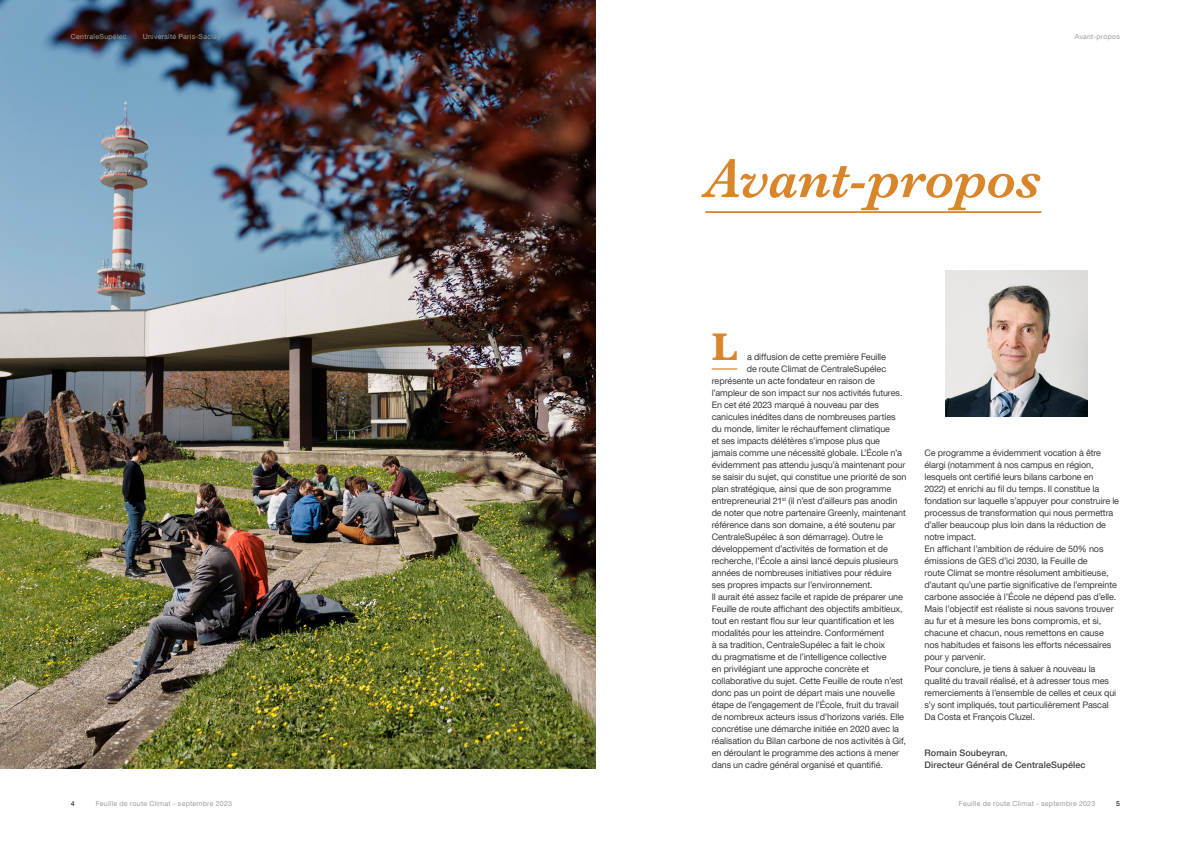
<style>
.page{position:relative;width:1191px;height:842px;background:#fff}
.page>*{position:absolute;margin:0;border:0;box-sizing:border-box;transform-origin:0 0}
.t1{font:italic 600 56.4px "Baskerville";letter-spacing:-.005em;color:#d9862b}
.t2{font:700 40px "Baskerville";color:#d9862b}
.t3{font:9px/12px "Helvetica Neue LT Com";letter-spacing:-.01em;color:#3c3c3b}
.t4{font:500 9px/12px "Helvetica Neue LT Com";letter-spacing:.015em;color:#3c3c3b}
.t5{font:7px "Helvetica Neue LT Com";letter-spacing:.04em;color:#9d9d9c}
.t6{font:7px "Helvetica Neue LT Com";color:#000}
.s1{font-weight:400}
</style>
<div class="page">
<img style="left:0;top:0;width:595px;height:768px">
<hr style="left:711px;top:368px;width:26px;height:2px;background:#d9862b">
<hr style="left:705px;top:211px;width:336px;height:2px;background:#d9862b">
<img style="left:945px;top:271px;width:142px;height:146px">
<p class="t5" style="left:71px;top:32px;width:57px">CentraleSupélec</p>
<p class="t5" style="left:143px;top:32px;width:79px">Université Paris-Saclay</p>
<p class="t5" style="left:1074px;top:32px;width:47px">Avant-propos</p>
<h1 class="t1" style="left:705px;top:140px;width:337px">Avant-propos</h1>
<h2 class="t2" style="left:711px;top:319px;width:27px">L</h2>
<p class="t3" style="left:747px;top:351px;width:140px">a diffusion de cette première Feuille</p>
<p class="t3" style="left:746px;top:363px;width:141px">de route Climat de CentraleSupélec</p>
<p class="t3" style="left:711px;top:375px;width:165px">représente un acte fondateur en raison de</p>
<p class="t3" style="left:711px;top:387px;width:192px">l’ampleur de son impact sur nos activités futures.</p>
<p class="t3" style="left:711px;top:399px;width:169px">En cet été 2023 marqué à nouveau par des</p>
<p class="t3" style="left:711px;top:411px;width:185px">canicules inédites dans de nombreuses parties</p>
<p class="t3" style="left:711px;top:423px;width:180px">du monde, limiter le réchauffement climatique</p>
<p class="t3" style="left:711px;top:435px;width:170px">et ses impacts délétères s’impose plus que</p>
<p class="t3" style="left:711px;top:447px;width:192px">jamais comme une nécessité globale. L’École n’a</p>
<p class="t3" style="left:712px;top:459px;width:195px">évidemment pas attendu jusqu’à maintenant pour</p>
<p class="t3" style="left:712px;top:471px;width:196px">se saisir du sujet, qui constitue une priorité de son</p>
<p class="t3" style="left:712px;top:483px;width:181px">plan stratégique, ainsi que de son programme</p>
<p class="t3" style="left:712px;top:495px;width:187px">entrepreneurial 21<sup>st</sup> (il n’est d’ailleurs pas anodin</p>
<p class="t3" style="left:711px;top:507px;width:196px">de noter que notre partenaire Greenly, maintenant</p>
<p class="t3" style="left:711px;top:519px;width:185px">référence dans son domaine, a été soutenu par</p>
<p class="t3" style="left:711px;top:531px;width:173px">CentraleSupélec à son démarrage). Outre le</p>
<p class="t3" style="left:711px;top:543px;width:178px">développement d’activités de formation et de</p>
<p class="t3" style="left:711px;top:555px;width:188px">recherche, l’École a ainsi lancé depuis plusieurs</p>
<p class="t3" style="left:712px;top:567px;width:181px">années de nombreuses initiatives pour réduire</p>
<p class="t3" style="left:712px;top:579px;width:162px">ses propres impacts sur l’environnement.</p>
<p class="t3" style="left:712px;top:591px;width:193px">Il aurait été assez facile et rapide de préparer une</p>
<p class="t3" style="left:712px;top:603px;width:192px">Feuille de route affichant des objectifs ambitieux,</p>
<p class="t3" style="left:712px;top:615px;width:184px">tout en restant flou sur leur quantification et les</p>
<p class="t3" style="left:712px;top:627px;width:174px">modalités pour les atteindre. Conformément</p>
<p class="t3" style="left:712px;top:639px;width:175px">à sa tradition, CentraleSupélec a fait le choix</p>
<p class="t3" style="left:712px;top:651px;width:176px">du pragmatisme et de l’intelligence collective</p>
<p class="t3" style="left:712px;top:663px;width:159px">en privilégiant une approche concrète et</p>
<p class="t3" style="left:712px;top:675px;width:193px">collaborative du sujet. Cette Feuille de route n’est</p>
<p class="t3" style="left:712px;top:687px;width:185px">donc pas un point de départ mais une nouvelle</p>
<p class="t3" style="left:712px;top:699px;width:188px">étape de l’engagement de l’École, fruit du travail</p>
<p class="t3" style="left:712px;top:711px;width:194px">de nombreux acteurs issus d’horizons variés. Elle</p>
<p class="t3" style="left:712px;top:723px;width:189px">concrétise une démarche initiée en 2020 avec la</p>
<p class="t3" style="left:712px;top:735px;width:196px">réalisation du Bilan carbone de nos activités à Gif,</p>
<p class="t3" style="left:712px;top:747px;width:189px">en déroulant le programme des actions à mener</p>
<p class="t3" style="left:712px;top:759px;width:173px">dans un cadre général organisé et quantifié.</p>
<p class="t3" style="left:924px;top:447px;width:196px">Ce programme a évidemment vocation à être élargi (notamment à nos campus en région, lesquels ont certifié leurs bilans carbone en<br>2022) et enrichi au fil du temps. Il constitue la fondation sur laquelle s’appuyer pour construire le processus de transformation qui nous permettra d’aller beaucoup plus loin dans la réduction de notre impact.<br>En affichant l’ambition de réduire de 50% nos émissions de GES d’ici 2030, la Feuille de<br>route Climat se montre résolument ambitieuse, d’autant qu’une partie significative de l’empreinte carbone associée à l’École ne dépend pas d’elle.<br>Mais l’objectif est réaliste si nous savons trouver au fur et à mesure les bons compromis, et si, chacune et chacun, nous remettons en cause nos habitudes et faisons les efforts nécessaires pour y parvenir.<br>Pour conclure, je tiens à saluer à nouveau la qualité du travail réalisé, et à adresser tous mes remerciements à l’ensemble de celles et ceux qui s’y sont impliqués, tout particulièrement Pascal Da Costa et François Cluzel.</p>
<p class="t4" style="left:924px;top:747px;width:163px">Romain Soubeyran<span class="s1">,<br></span>Directeur Général de CentraleSupélec</p>
<p class="t6" style="left:71px;top:799px;width:5px">4</p>
<p class="t5" style="left:96px;top:799px;width:138px">Feuille de route Climat - septembre 2023</p>
<p class="t5" style="left:959px;top:799px;width:138px">Feuille de route Climat - septembre 2023</p>
<p class="t6" style="left:1116px;top:799px;width:5px">5</p>
</div>
